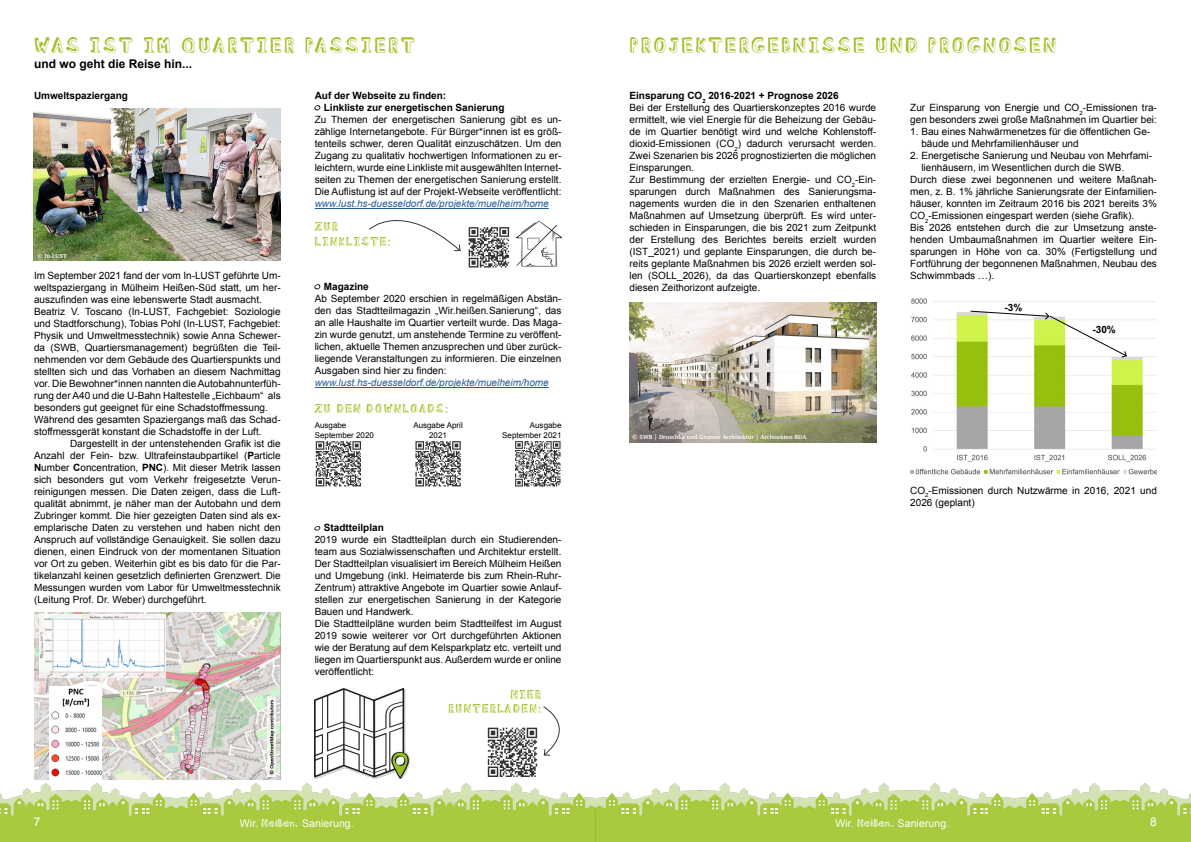
<style>
.page{position:relative;width:1191px;height:842px;background:#fff}
.page>*{position:absolute;margin:0;border:0;box-sizing:border-box;transform-origin:0 0}
.t1{font:21px "Blockhead OT Dark Side";letter-spacing:.105em;color:#a6bd25}
.t2{font:12px "Blockhead OT Dark Side";letter-spacing:.105em;color:#a6bd25}
.t3{font:700 12px "Arial";color:#000}
.t4{font:12px "Arial";color:#fff}
.t5{font:10.5px "Arial";letter-spacing:.01em;color:#fff}
.t6{font:10px/12px "Arial";color:#000;text-align:justify}
.t7{font:700 10px "Arial";color:#000}
.t8{font:italic 10px "Arial";color:#275b9b}
.t9{font:8px/9.6px "Arial";color:#000;text-align:center}
.t10{font:700 6px "Charter";color:#fff}
.s1{font-weight:700}
.s2{font-weight:400;color:#fff}
.s3{font-family:"Blockhead OT Dark Side"}
</style>
<div class="page">
<img style="left:0;top:783px;width:1191px;height:59px">
<hr style="left:315px;top:208px;width:234px;height:1px;background:#275b9b">
<hr style="left:315px;top:387px;width:234px;height:1px;background:#275b9b">
<svg style="left:468px;top:227px;width:42px;height:41px"></svg>
<svg style="left:469px;top:227px;width:40px;height:40px"></svg>
<svg style="left:487px;top:727px;width:51px;height:50px"></svg>
<svg style="left:488px;top:728px;width:49px;height:49px"></svg>
<svg style="left:315px;top:441px;width:46px;height:46px"></svg>
<svg style="left:316px;top:441px;width:45px;height:45px"></svg>
<svg style="left:415px;top:486px;width:46px;height:1px"></svg>
<svg style="left:415px;top:441px;width:46px;height:45px"></svg>
<svg style="left:515px;top:441px;width:46px;height:46px"></svg>
<svg style="left:515px;top:441px;width:45px;height:45px"></svg>
<img style="left:515px;top:221px;width:47px;height:46px">
<img style="left:315px;top:688px;width:94px;height:90px">
<svg style="left:369px;top:220px;width:92px;height:32px"></svg>
<svg style="left:543px;top:706px;width:17px;height:50px"></svg>
<img style="left:910px;top:298px;width:247px;height:177px">
<svg style="left:970px;top:311px;width:157px;height:47px"></svg>
<img style="left:34px;top:612px;width:247px;height:168px">
<img style="left:40px;top:614px;width:125px;height:64px">
<img style="left:50px;top:686px;width:52px;height:94px">
<img style="left:34px;top:109px;width:247px;height:152px">
<img style="left:267px;top:696px;width:9px;height:81px">
<svg style="left:315px;top:105px;width:5px;height:5px"></svg>
<svg style="left:315px;top:285px;width:5px;height:5px"></svg>
<svg style="left:315px;top:526px;width:5px;height:5px"></svg>
<img style="left:629px;top:303px;width:247px;height:139px">
<p class="t1" style="left:34px;top:27px;width:383px">WAS IST IM QUARTIER PASSIERT</p>
<p class="t3" style="left:34px;top:55px;width:160px">und wo geht die Reise hin...</p>
<p class="t7" style="left:34px;top:89px;width:95px">Umweltspaziergang</p>
<p class="t10" style="left:38px;top:251px;width:31px">© In-LUST</p>
<p class="t6" style="left:34px;top:270px;width:248px">Im September 2021 fand der vom In-LUST geführte Um&shy;weltspaziergang in Mülheim Heißen-Süd statt, um her&shy;auszufinden was eine lebenswerte Stadt ausmacht.</p>
<p class="t6" style="left:34px;top:306px;width:248px;text-align:left">Beatriz V. Toscano (In-LUST, Fachgebiet: Soziologie und Stadtforschung), Tobias Pohl (In-LUST, Fachgebiet:<br>Physik und Umweltmesstechnik) sowie Anna Schewer&shy;da (SWB, Quartiersmanagement) begrüßten die Teil&shy;nehmenden vor dem Gebäude des Quartierspunkts und stellten sich und das Vorhaben an diesem Nachmittag vor. Die Bewohner*innen nannten die Autobahnunterfüh&shy;rung der A40 und die U-Bahn Haltestelle „Eichbaum“ als besonders gut geeignet für eine Schadstoffmessung.<br>Während des gesamten Spaziergangs maß das Schad&shy;stoffmessgerät konstant die Schadstoffe in der Luft.</p>
<p class="t6" style="left:34px;top:438px;width:248px;text-indent:36px">Dargestellt in der untenstehenden Grafik ist die Anzahl der Fein- bzw. Ultrafeinstaubpartikel (<span class="s1">P</span>article <span class="s1">N</span>umber <span class="s1">C</span>oncentration, <span class="s1">PNC</span>). Mit dieser Metrik lassen sich besonders gut vom Verkehr freigesetzte Verun&shy;reinigungen messen. Die Daten zeigen, dass die Luft&shy;qualität abnimmt, je näher man der Autobahn und dem Zubringer kommt. Die hier gezeigten Daten sind als ex&shy;emplarische Daten zu verstehen und haben nicht den Anspruch auf vollständige Genauigkeit. Sie sollen dazu dienen, einen Eindruck von der momentanen Situation vor Ort zu geben. Weiterhin gibt es bis dato für die Par&shy;tikelanzahl keinen gesetzlich definierten Grenzwert. Die Messungen wurden vom Labor für Umweltmesstechnik (Leitung Prof. Dr. Weber) durchgeführt.</p>
<p class="t7" style="left:315px;top:89px;width:133px">Auf der Webseite zu finden:</p>
<p class="t7" style="left:315px;top:101px;width:191px"><span class="s2">•</span> Linkliste zur energetischen Sanierung</p>
<p class="t6" style="left:315px;top:114px;width:248px">Zu Themen der energetischen Sanierung gibt es un&shy;zählige Internetangebote. Für Bürger*innen ist es größ&shy;tenteils schwer, deren Qualität einzuschätzen. Um den Zugang zu qualitativ hochwertigen Informationen zu er&shy;leichtern, wurde eine Linkliste mit ausgewählten Internet&shy;seiten zu Themen der energetischen Sanierung erstellt.<br>Die Auflistung ist auf der Projekt-Webseite veröffentlicht:</p>
<p class="t8" style="left:315px;top:197px;width:235px">www.lust.hs-duesseldorf.de/projekte/muelheim/home</p>
<p class="t2" style="left:315px;top:216px;width:25px">ZUR</p>
<p class="t2" style="left:315px;top:231px;width:77px">LINKLISTE:</p>
<p class="t7" style="left:315px;top:280px;width:56px"><span class="s2">•</span> Magazine</p>
<p class="t6" style="left:315px;top:293px;width:248px">Ab September 2020 erschien in regelmäßigen Abstän&shy;den das Stadtteilmagazin „Wir.heißen.Sanierung“, das an alle Haushalte im Quartier verteilt wurde. Das Maga&shy;zin wurde genutzt, um anstehende Termine zu veröffent&shy;lichen, aktuelle Themen anzusprechen und über zurück&shy;liegende Veranstaltungen zu informieren. Die einzelnen Ausgaben sind hier zu finden:</p>
<p class="t8" style="left:315px;top:376px;width:235px">www.lust.hs-duesseldorf.de/projekte/muelheim/home</p>
<p class="t2" style="left:315px;top:398px;width:135px">ZU DEN DOWNLOADS:</p>
<p class="t9" style="left:315px;top:420px;width:33px">Ausgabe</p>
<p class="t9" style="left:315px;top:430px;width:61px">September 2020</p>
<p class="t9" style="left:413px;top:420px;width:51px">Ausgabe April<br>2021</p>
<p class="t9" style="left:530px;top:420px;width:33px">Ausgabe</p>
<p class="t9" style="left:502px;top:430px;width:61px">September 2021</p>
<p class="t7" style="left:315px;top:521px;width:71px"><span class="s2">•</span> Stadtteilplan</p>
<p class="t6" style="left:315px;top:534px;width:248px">2019 wurde ein Stadtteilplan durch ein Studierenden&shy;team aus Sozialwissenschaften und Architektur erstellt.<br>Der Stadtteilplan visualisiert im Bereich Mülheim Heißen und Umgebung (inkl. Heimaterde bis zum Rhein-Ruhr-Zentrum) attraktive Angebote im Quartier sowie Anlauf&shy;stellen zur energetischen Sanierung in der Kategorie Bauen und Handwerk.</p>
<p class="t6" style="left:315px;top:618px;width:248px">Die Stadtteilpläne wurden beim Stadtteilfest im August 2019 sowie weiterer vor Ort durchgeführten Aktionen wie der Beratung auf dem Kelsparkplatz etc. verteilt und liegen im Quartierspunkt aus. Außerdem wurde er online veröffentlicht:</p>
<p class="t2" style="left:510px;top:684px;width:32px">HIER</p>
<p class="t2" style="left:448px;top:698px;width:94px">RUNTERLADEN:</p>
<p class="t1" style="left:629px;top:27px;width:428px">PROJEKTERGEBNISSE UND PROGNOSEN</p>
<p class="t7" style="left:629px;top:89px;width:211px">Einsparung CO<sub>2</sub> 2016-2021 + Prognose 2026</p>
<p class="t6" style="left:629px;top:102px;width:248px">Bei der Erstellung des Quartierskonzeptes 2016 wurde ermittelt, wie viel Energie für die Beheizung der Gebäu&shy;de im Quartier benötigt wird und welche Kohlenstoff&shy;dioxid-Emissionen (CO<sub>2</sub>) dadurch verursacht werden.<br>Zwei Szenarien bis 2026 prognostizierten die möglichen Einsparungen.</p>
<p class="t6" style="left:629px;top:174px;width:248px">Zur Bestimmung der erzielten Energie- und CO<sub>2</sub>-Ein&shy;sparungen durch Maßnahmen des Sanierungsma&shy;nagements wurden die in den Szenarien enthaltenen Maßnahmen auf Umsetzung überprüft. Es wird unter&shy;schieden in Einsparungen, die bis 2021 zum Zeitpunkt der Erstellung des Berichtes bereits erzielt wurden (IST_2021) und geplante Einsparungen, die durch be&shy;reits geplante Maßnahmen bis 2026 erzielt werden sol&shy;len (SOLL_2026), da das Quartierskonzept ebenfalls diesen Zeithorizont aufzeigte.</p>
<p class="t6" style="left:910px;top:102px;width:248px">Zur Einsparung von Energie und CO<sub>2</sub>-Emissionen tra&shy;gen besonders zwei große Maßnahmen im Quartier bei:</p>
<p class="t6" style="left:910px;top:126px;width:241px">1. Bau eines Nahwärmenetzes für die öffentlichen Ge-</p>
<p class="t6" style="left:921px;top:138px;width:159px">bäude und Mehrfamilienhäuser und</p>
<p class="t6" style="left:921px;top:150px;width:232px;text-indent:-11px">2. Energetische Sanierung und Neubau von Mehrfami&shy;lienhäusern, im Wesentlichen durch die SWB.</p>
<p class="t6" style="left:910px;top:174px;width:248px">Durch diese zwei begonnenen und weitere Maßnah&shy;men, z. B. 1% jährliche Sanierungsrate der Einfamilien&shy;häuser, konnten im Zeitraum 2016 bis 2021 bereits 3% CO<sub>2</sub>-Emissionen eingespart werden (siehe Grafik).</p>
<p class="t6" style="left:910px;top:222px;width:248px">Bis 2026 entstehen durch die zur Umsetzung anste&shy;henden Umbaumaßnahmen im Quartier weitere Ein&shy;sparungen in Höhe von ca. 30% (Fertigstellung und Fortführung der begonnenen Maßnahmen, Neubau des Schwimmbads …).</p>
<p class="t7" style="left:1004px;top:301px;width:19px">-3%</p>
<p class="t7" style="left:1092px;top:323px;width:25px">-30%</p>
<p class="t10" style="left:632px;top:432px;width:175px">© SWB | Druschke und Grosser Architektur | Architekten BDA</p>
<p class="t6" style="left:910px;top:485px;width:248px">CO<sub>2</sub>-Emissionen durch Nutzwärme in 2016, 2021 und<br>2026 (geplant)</p>
<p class="t4" style="left:34px;top:813px;width:8px">7</p>
<p class="t5" style="left:240px;top:817px;width:115px">Wir. <span class="s3">Heißen.</span> Sanierung.</p>
<p class="t5" style="left:835px;top:817px;width:115px">Wir. <span class="s3">Heißen.</span> Sanierung.</p>
<p class="t4" style="left:1150px;top:813px;width:8px">8</p>
</div>
